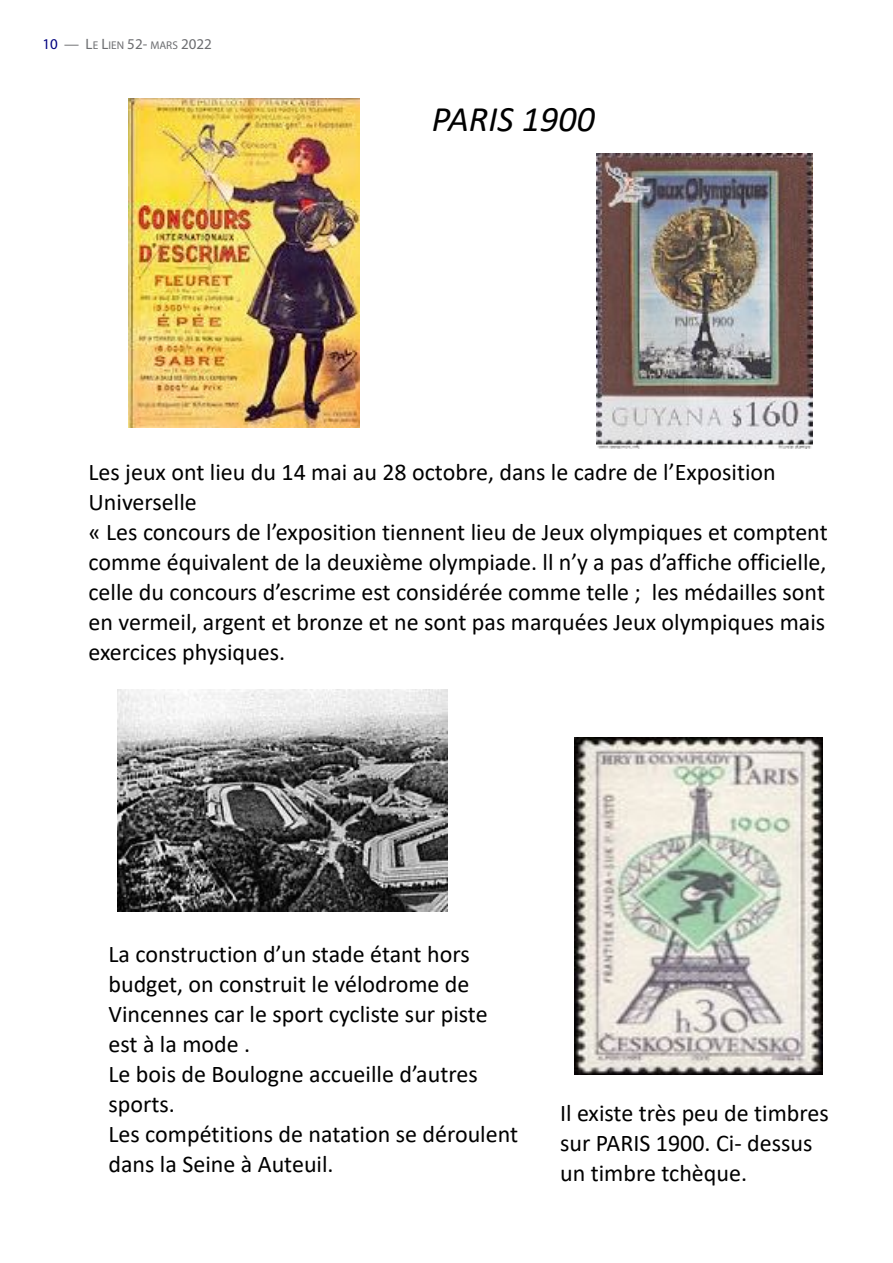
<style>
.page{position:relative;width:893px;height:1263px;background:#fff}
.page>*{position:absolute;margin:0;border:0;box-sizing:border-box;transform-origin:0 0}
.t1{font:italic 36px "Calibri";color:#000}
.t2{font:24px/30px "Calibri";color:#000}
.t3{font:15px "Myriad Pro";color:#6c6d70}
.s1{color:#000080}
.s2{font-size:11.25px}
</style>
<div class="page">
<img style="left:128px;top:99px;width:231px;height:329px">
<img style="left:597px;top:153px;width:216px;height:295px">
<img style="left:575px;top:738px;width:247px;height:336px">
<img style="left:118px;top:690px;width:330px;height:222px">
<p class="t3" style="left:43px;top:35px;width:171px"><span class="s1">10</span> — L<span class="s2">E</span> L<span class="s2">IEN</span> 52- <span class="s2">MARS</span> 2022</p>
<p class="t1" style="left:432px;top:94px;width:165px">PARIS 1900</p>
<p class="t2" style="left:88px;top:456px;width:741px">Les jeux ont lieu du 14 mai au 28 octobre, dans le cadre de l’Exposition Universelle<br>« Les concours de l’exposition tiennent lieu de Jeux olympiques et comptent comme équivalent de la deuxième olympiade. ll n’y a pas d’affiche officielle, celle du concours d’escrime est considérée comme telle ; les médailles sont en vermeil, argent et bronze et ne sont pas marquées Jeux olympiques mais exercices physiques.</p>
<p class="t2" style="left:108px;top:938px;width:411px">La construction d’un stade étant hors budget, on construit le vélodrome de<br>Vincennes car le sport cycliste sur piste est à la mode .<br>Le bois de Boulogne accueille d’autres sports.<br>Les compétitions de natation se déroulent dans la Seine à Auteuil.</p>
<p class="t2" style="left:560px;top:1097px;width:270px">Il existe très peu de timbres sur PARIS 1900. Ci- dessus un timbre tchèque.</p>
</div>
